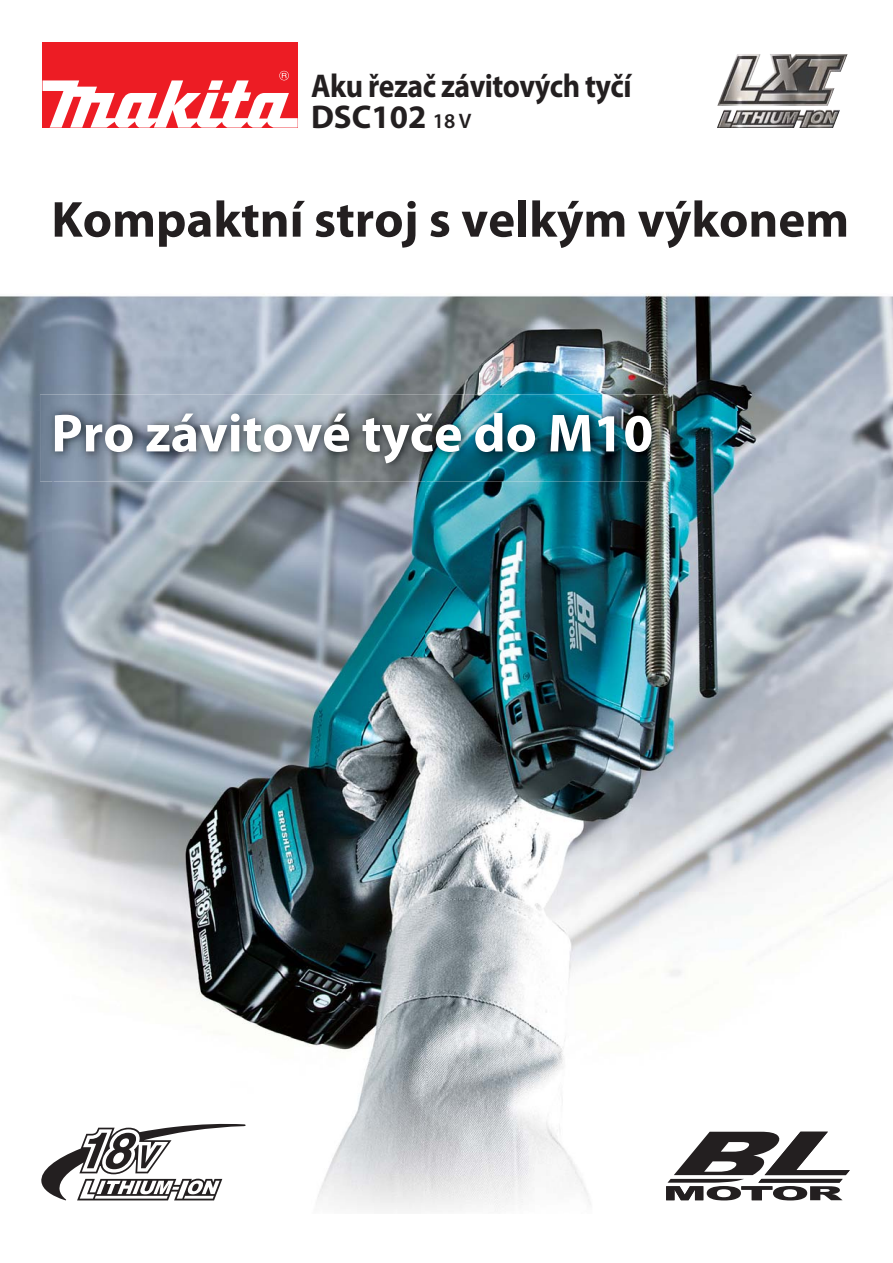
<style>
.page{position:relative;width:893px;height:1263px;background:#fff}
.page>*{position:absolute;margin:0;border:0;box-sizing:border-box;transform-origin:0 0}
.t1{font:700 54px "Myriad Pro";color:#fff}
.t2{font:700 51px "Myriad Pro";color:#231f20}
.t3{font:700 33px "Myriad Pro";letter-spacing:-.02em;color:#231f20;scale:.9 1}
.t4{font:700 33px "Myriad Pro";letter-spacing:-.02em;color:#231f20}
.s1{font-weight:600;font-size:21px}
</style>
<div class="page">
<img style="left:0;top:293px;width:893px;height:118px">
<img style="left:0;top:411px;width:53px;height:513px">
<img style="left:640px;top:411px;width:253px;height:790px">
<img style="left:53px;top:481px;width:587px;height:730px">
<div style="left:43px;top:43px;width:255px;height:85px;background:#ed1c24"></div>
<svg style="left:43px;top:71px;width:255px;height:57px"></svg>
<img style="left:40px;top:394px;width:630px;height:87px">
<img style="left:730px;top:54px;width:65px;height:31px">
<svg style="left:41px;top:1123px;width:205px;height:77px"></svg>
<svg style="left:666px;top:1132px;width:184px;height:68px"></svg>
<p class="t3" style="left:311px;top:73px;width:358px">Aku řezač závitových tyčí</p>
<p class="t4" style="left:311px;top:104px;width:162px">DSC102 <span class="s1">18 V</span></p>
<p class="t2" style="left:51px;top:200px;width:799px">Kompaktní stroj s velkým výkonem</p>
<p class="t1" style="left:51px;top:413px;width:603px">Pro závitové tyče do M10</p>
</div>
